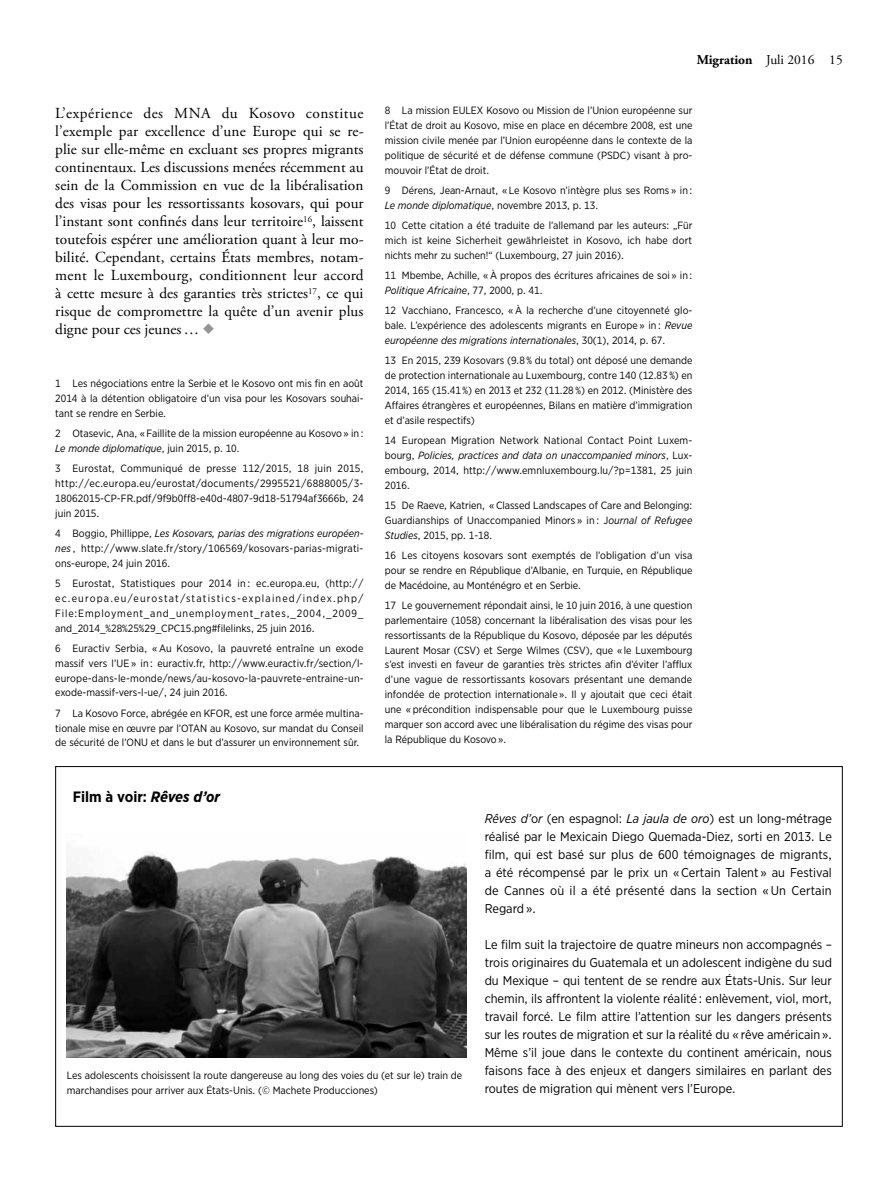
<style>
.page{position:relative;width:893px;height:1191px;background:#fff}
.page>*{position:absolute;margin:0;border:0;box-sizing:border-box;transform-origin:0 0}
.t1{font:15.3px/18px "Adobe Garamond Pro";letter-spacing:.005em;color:#000;text-align:justify}
.t2{font:700 15px "Gotham Narrow";color:#000}
.t3{font:700 13.5px "Adobe Garamond Pro";color:#000}
.t4{font:13.5px "Adobe Garamond Pro";color:#000}
.t5{font:12.75px/18px "Gotham Narrow";color:#000;text-align:justify}
.t6{font:10.5px/14.9px "Gotham Narrow";color:#000;text-align:justify}
.s1{font-family:"Monotype Sorts";font-size:14.7px;color:#939598}
.s2{font-style:italic}
.s3{font-weight:400}
</style>
<div class="page">
<img style="left:67px;top:851px;width:399px;height:206px">
<p class="t1" style="left:55px;top:105px;width:310px">L’expérience des MNA du Kosovo constitue l’exemple par excellence d’une Europe qui se re&shy;plie sur elle-même en excluant ses propres migrants continentaux. Les discussions menées récemment au sein de la Commission en vue de la libéralisation des visas pour les ressortissants kosovars, qui pour l’instant sont confinés dans leur territoire<sup>16</sup>, laissent toutefois espérer une amélioration quant à leur mo&shy;bilité. Cependant, certains États membres, notam&shy;ment le Luxembourg, conditionnent leur accord à cette mesure à des garanties très strictes<sup>17</sup>, ce qui risque de compromettre la quête d’un avenir plus digne pour ces jeunes … <span class="s1">u</span></p>
<p class="t6" style="left:55px;top:375px;width:310px">1 Les négociations entre la Serbie et le Kosovo ont mis fin en août 2014 à la détention obligatoire d’un visa pour les Kosovars souhai&shy;tant se rendre en Serbie.</p>
<p class="t6" style="left:55px;top:425px;width:310px">2 Otasevic, Ana, « Faillite de la mission européenne au Kosovo » in :<br><span class="s2">Le monde diplomatique</span>, juin 2015, p. 10.</p>
<p class="t6" style="left:55px;top:461px;width:310px">3 Eurostat, Communiqué de presse 112/2015, 18 juin 2015, http://ec.europa.eu/eurostat/documents/2995521/6888005/3- 18062015-CP-FR.pdf/9f9b0ff8-e40d-4807-9d18-51794af3666b, 24 juin 2015.</p>
<p class="t6" style="left:55px;top:525px;width:310px">4 Boggio, Phillippe, <span class="s2">Les Kosovars, parias des migrations européen&shy;nes</span> , http://www.slate.fr/story/106569/kosovars-parias-migrati&shy;ons-europe, 24 juin 2016.</p>
<p class="t6" style="left:55px;top:575px;width:310px">5 Eurostat, Statistiques pour 2014 in : ec.europa.eu, (http:// ec.europa.eu/eurostat/statistics-explained/index.php/ File:Employment_and_unemployment_rates,_2004,_2009_ and_2014_%28%25%29_CPC15.png#filelinks, 25 juin 2016.</p>
<p class="t6" style="left:55px;top:640px;width:310px">6 Euractiv Serbia, « Au Kosovo, la pauvreté entraîne un exode massif vers l’UE » in : euractiv.fr, http://www.euractiv.fr/section/l&shy;europe-dans-le-monde/news/au-kosovo-la-pauvrete-entraine-un&shy;exode-massif-vers-l-ue/, 24 juin 2016.</p>
<p class="t6" style="left:55px;top:705px;width:310px">7 La Kosovo Force, abrégée en KFOR, est une force armée multina&shy;tionale mise en œuvre par l’OTAN au Kosovo, sur mandat du Conseil de sécurité de l’ONU et dans le but d’assurer un environnement sûr.</p>
<h2 class="t2" style="left:73px;top:787px;width:149px">Film à voir: <span class="s2">Rêves d’or</span></h2>
<p class="t3" style="left:697px;top:52px;width:119px">Migration <span class="s3">Juli 2016</span></p>
<p class="t6" style="left:385px;top:103px;width:309px">8 La mission EULEX Kosovo ou Mission de l’Union européenne sur l’État de droit au Kosovo, mise en place en décembre 2008, est une mission civile menée par l’Union européenne dans le contexte de la politique de sécurité et de défense commune (PSDC) visant à pro&shy;mouvoir l’État de droit.</p>
<p class="t6" style="left:385px;top:183px;width:309px">9 Dérens, Jean-Arnaut, « Le Kosovo n’intègre plus ses Roms » in :<br><span class="s2">Le monde diplomatique</span>, novembre 2013, p. 13.</p>
<p class="t6" style="left:385px;top:218px;width:309px">10 Cette citation a été traduite de l’allemand par les auteurs: „Für mich ist keine Sicherheit gewährleistet in Kosovo, ich habe dort nichts mehr zu suchen!“ (Luxembourg, 27 juin 2016).</p>
<p class="t6" style="left:385px;top:268px;width:309px">11 Mbembe, Achille, « À propos des écritures africaines de soi » in :<br><span class="s2">Politique Africaine</span>, 77, 2000, p. 41.</p>
<p class="t6" style="left:385px;top:303px;width:309px">12 Vacchiano, Francesco, « À la recherche d’une citoyenneté glo&shy;bale. L’expérience des adolescents migrants en Europe » in : <span class="s2">Revue européenne des migrations internationales</span>, 30(1), 2014, p. 67.</p>
<p class="t6" style="left:385px;top:353px;width:309px">13 En 2015, 239 Kosovars (9.8 % du total) ont déposé une demande de protection internationale au Luxembourg, contre 140 (12.83 %) en 2014, 165 (15.41 %) en 2013 et 232 (11.28 %) en 2012. (Ministère des Affaires étrangères et européennes, Bilans en matière d’immigration et d’asile respectifs)</p>
<p class="t6" style="left:385px;top:433px;width:309px">14 European Migration Network National Contact Point Luxem&shy;bourg, <span class="s2">Policies, practices and data on unaccompanied minors</span>, Lux&shy;embourg, 2014, http://www.emnluxembourg.lu/?p=1381, 25 juin 2016.</p>
<p class="t6" style="left:385px;top:497px;width:309px">15 De Raeve, Katrien, « Classed Landscapes of Care and Belonging:<br>Guardianships of Unaccompanied Minors » in : J<span class="s2">ournal of Refugee Studies</span>, 2015, pp. 1-18.</p>
<p class="t6" style="left:385px;top:547px;width:309px">16 Les citoyens kosovars sont exemptés de l’obligation d’un visa pour se rendre en République d’Albanie, en Turquie, en République de Macédoine, au Monténégro et en Serbie.</p>
<p class="t6" style="left:385px;top:597px;width:309px">17 Le gouvernement répondait ainsi, le 10 juin 2016, à une question parlementaire (1058) concernant la libéralisation des visas pour les ressortissants de la République du Kosovo, déposée par les députés Laurent Mosar (CSV) et Serge Wilmes (CSV), que « le Luxembourg s’est investi en faveur de garanties très strictes afin d’éviter l’afflux d’une vague de ressortissants kosovars présentant une demande infondée de protection internationale ». Il y ajoutait que ceci était une « précondition indispensable pour que le Luxembourg puisse marquer son accord avec une libéralisation du régime des visas pour la République du Kosovo ».</p>
<p class="t4" style="left:829px;top:52px;width:15px">15</p>
<p class="t6" style="left:67px;top:1067px;width:397px">Les adolescents choisissent la route dangereuse au long des voies du (et sur le) train de marchandises pour arriver aux États-Unis. (© Machete Producciones)</p>
<p class="t5" style="left:485px;top:809px;width:349px"><span class="s2">Rêves d’</span>o<span class="s2">r</span> (en espagnol: <span class="s2">La jaula de oro</span>) est un long-métrage réalisé par le Mexicain Diego Quemada-Diez, sorti en 2013. Le film, qui est basé sur plus de 600 témoignages de migrants, a été récompensé par le prix un « Certain Talent » au Festival de Cannes où il a été présenté dans la section « Un Certain Regard ».</p>
<p class="t5" style="left:485px;top:935px;width:349px">Le film suit la trajectoire de quatre mineurs non accompagnés – trois originaires du Guatemala et un adolescent indigène du sud du Mexique – qui tentent de se rendre aux États-Unis. Sur leur chemin, ils affrontent la violente réalité : enlèvement, viol, mort, travail forcé. Le film attire l’attention sur les dangers présents sur les routes de migration et sur la réalité du « rêve américain ».<br>Même s’il joue dans le contexte du continent américain, nous faisons face à des enjeux et dangers similaires en parlant des routes de migration qui mènent vers l’Europe.</p>
</div>
